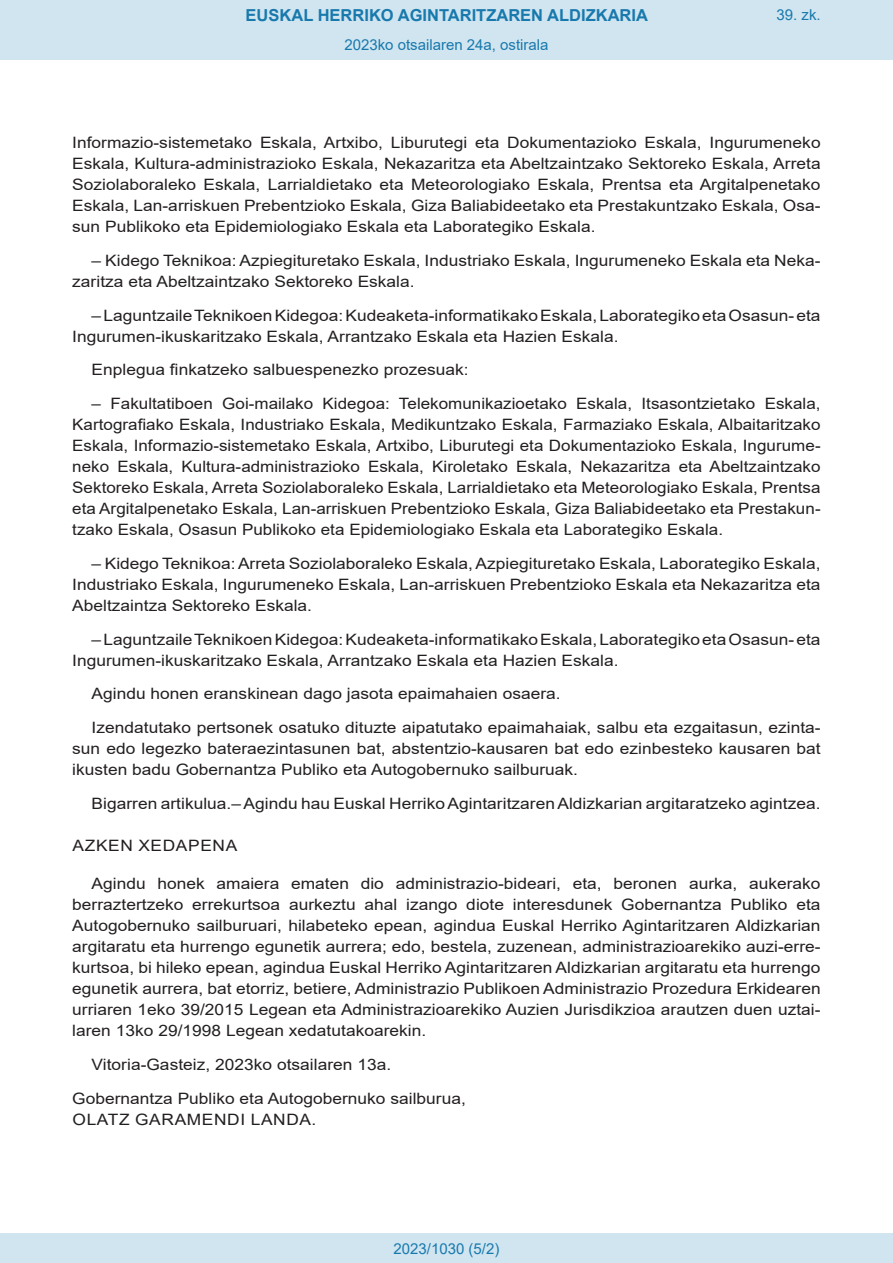
<style>
.page{position:relative;width:893px;height:1263px;background:#fff}
.page>*{position:absolute;margin:0;border:0;box-sizing:border-box;transform-origin:0 0}
.t1{font:700 16.5px "Arial";color:#1879ad}
.BOPVDetalle{font:15.6px/21px "Arial";color:#231f20;text-align:justify;scale:1.11 1}
.BOPVDetalle-2{font:15.6px/21px "Arial";color:#231f20;text-align:justify;scale:1.08 1}
.BOPVFirmaPuesto{font:15.6px "Arial";color:#231f20;scale:1.11 1}
.BOPVFirmaLugFec{font:15.6px "Arial";color:#231f20;scale:1.11 1}
.BOPVFirmaNombre{font:15.6px "Arial";letter-spacing:.035em;color:#231f20;scale:1.11 1}
.BOPVDisposicion{font:15.6px "Arial";letter-spacing:.035em;color:#231f20;scale:1.11 1}
.Paginacion_Centro{font:15px "Arial";color:#1879ad}
</style>
<div class="page">
<div style="left:0;top:0;width:893px;height:60px;background:#d0e5f0"></div>
<div style="left:0;top:1233px;width:893px;height:30px;background:#d0e5f0"></div>
<p class="t1" style="left:246px;top:3px;width:404px">EUSKAL HERRIKO AGINTARITZAREN ALDIZKARIA</p>
<p class="Paginacion_Centro" style="left:344px;top:35px;width:206px">2023ko otsailaren 24a, ostirala</p>
<p class="Paginacion_Centro" style="left:776px;top:5px;width:46px">39. zk.</p>
<p class="BOPVDetalle" style="left:72px;top:132px;width:676px">Informazio-sistemetako Eskala, Artxibo, Liburutegi eta Dokumentazioko Eskala, Ingurumeneko Eskala, Kultura-administrazioko Eskala, Nekazaritza eta Abeltzaintzako Sektoreko Eskala, Arreta Soziolaboraleko Eskala, Larrialdietako eta Meteorologiako Eskala, Prentsa eta Argitalpenetako Eskala, Lan-arriskuen Prebentzioko Eskala, Giza Baliabideetako eta Prestakuntzako Eskala, Osa&shy;sun Publikoko eta Epidemiologiako Eskala eta Laborategiko Eskala.</p>
<p class="BOPVDetalle" style="left:72px;top:250px;width:676px;text-indent:19px">– Kidego Teknikoa: Azpiegituretako Eskala, Industriako Eskala, Ingurumeneko Eskala eta Neka&shy;zaritza eta Abeltzaintzako Sektoreko Eskala.</p>
<p class="BOPVDetalle" style="left:72px;top:305px;width:676px;text-indent:19px">– Laguntzaile Teknikoen Kidegoa: Kudeaketa-informatikako Eskala, Laborategiko eta Osasun- eta<br>Ingurumen-ikuskaritzako Eskala, Arrantzako Eskala eta Hazien Eskala.</p>
<p class="BOPVDetalle" style="left:92px;top:359px;width:341px">Enplegua finkatzeko salbuespenezko prozesuak:</p>
<p class="BOPVDetalle-2" style="left:72px;top:393px;width:694px;text-indent:19px">– Fakultatiboen Goi-mailako Kidegoa: Telekomunikazioetako Eskala, Itsasontzietako Eskala, Kartografiako Eskala, Industriako Eskala, Medikuntzako Eskala, Farmaziako Eskala, Albaitaritzako Eskala, Informazio-sistemetako Eskala, Artxibo, Liburutegi eta Dokumentazioko Eskala, Ingurume&shy;neko Eskala, Kultura-administrazioko Eskala, Kiroletako Eskala, Nekazaritza eta Abeltzaintzako Sektoreko Eskala, Arreta Soziolaboraleko Eskala, Larrialdietako eta Meteorologiako Eskala, Prentsa eta Argitalpenetako Eskala, Lan-arriskuen Prebentzioko Eskala, Giza Baliabideetako eta Prestakun&shy;tzako Eskala, Osasun Publikoko eta Epidemiologiako Eskala eta Laborategiko Eskala.</p>
<p class="BOPVDetalle" style="left:72px;top:553px;width:676px;text-indent:19px">– Kidego Teknikoa: Arreta Soziolaboraleko Eskala, Azpiegituretako Eskala, Laborategiko Eskala, Industriako Eskala, Ingurumeneko Eskala, Lan-arriskuen Prebentzioko Eskala eta Nekazaritza eta Abeltzaintza Sektoreko Eskala.</p>
<p class="BOPVDetalle" style="left:72px;top:629px;width:676px;text-indent:19px">– Laguntzaile Teknikoen Kidegoa: Kudeaketa-informatikako Eskala, Laborategiko eta Osasun- eta<br>Ingurumen-ikuskaritzako Eskala, Arrantzako Eskala eta Hazien Eskala.</p>
<p class="BOPVDetalle" style="left:92px;top:683px;width:424px">Agindu honen eranskinean dago jasota epaimahaien osaera.</p>
<p class="BOPVDetalle" style="left:72px;top:717px;width:676px;text-indent:19px">Izendatutako pertsonek osatuko dituzte aipatutako epaimahaiak, salbu eta ezgaitasun, ezinta&shy;sun edo legezko bateraezintasunen bat, abstentzio-kausaren bat edo ezinbesteko kausaren bat ikusten badu Gobernantza Publiko eta Autogobernuko sailburuak.</p>
<p class="BOPVDetalle" style="left:92px;top:793px;width:658px">Bigarren artikulua.– Agindu hau Euskal Herriko Agintaritzaren Aldizkarian argitaratzeko agintzea.</p>
<p class="BOPVDisposicion" style="left:73px;top:835px;width:150px">AZKEN XEDAPENA</p>
<p class="BOPVDetalle" style="left:72px;top:873px;width:676px;text-indent:19px">Agindu honek amaiera ematen dio administrazio-bideari, eta, beronen aurka, aukerako berraztertzeko errekurtsoa aurkeztu ahal izango diote interesdunek Gobernantza Publiko eta Autogobernuko sailburuari, hilabeteko epean, agindua Euskal Herriko Agintaritzaren Aldizkarian argitaratu eta hurrengo egunetik aurrera; edo, bestela, zuzenean, administrazioarekiko auzi-erre&shy;kurtsoa, bi hileko epean, agindua Euskal Herriko Agintaritzaren Aldizkarian argitaratu eta hurrengo egunetik aurrera, bat etorriz, betiere, Administrazio Publikoen Administrazio Prozedura Erkidearen urriaren 1eko 39/2015 Legean eta Administrazioarekiko Auzien Jurisdikzioa arautzen duen uztai&shy;laren 13ko 29/1998 Legean xedatutakoarekin.</p>
<p class="BOPVFirmaLugFec" style="left:92px;top:1054px;width:271px">Vitoria-Gasteiz, 2023ko otsailaren 13a.</p>
<p class="BOPVFirmaPuesto" style="left:72px;top:1087px;width:356px">Gobernantza Publiko eta Autogobernuko sailburua,</p>
<p class="BOPVFirmaNombre" style="left:73px;top:1108px;width:221px">OLATZ GARAMENDI LANDA.</p>
<p class="Paginacion_Centro" style="left:393px;top:1238px;width:107px">2023/1030 (5/2)</p>
</div>
